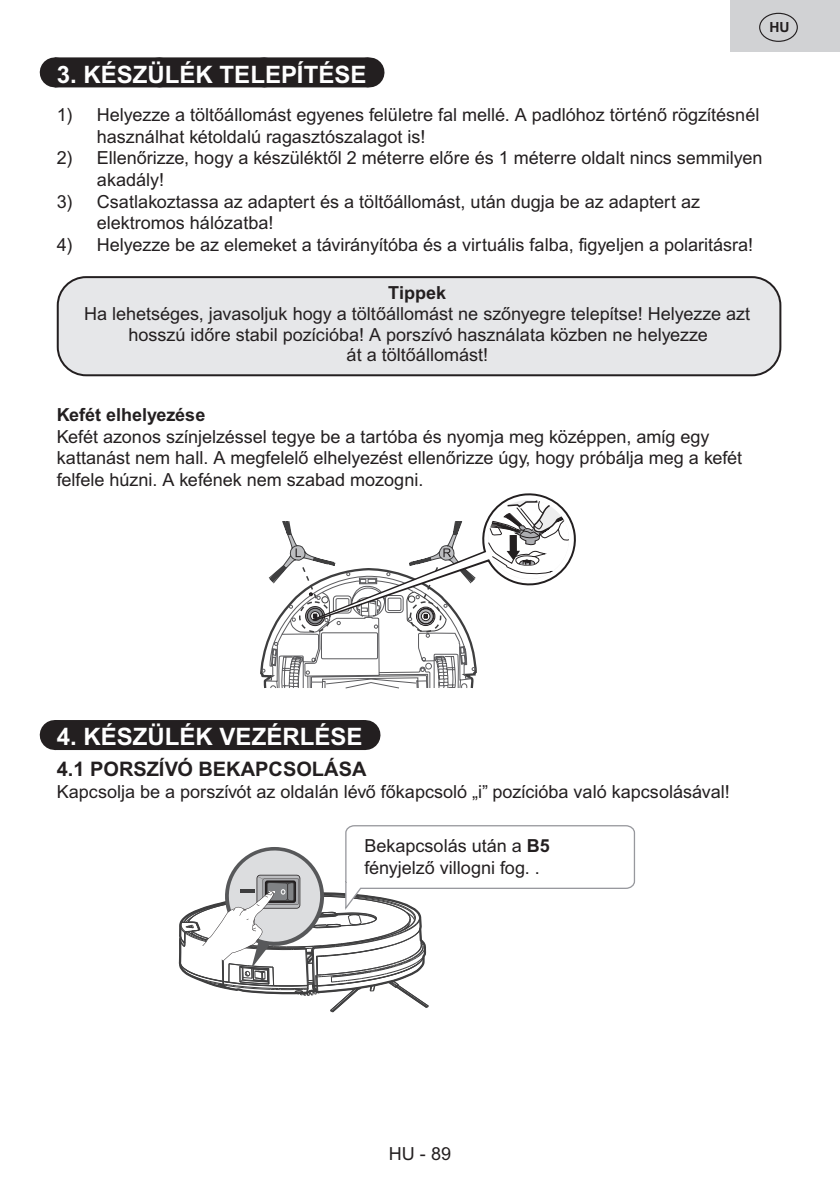
<style>
.page{position:relative;width:840px;height:1191px;background:#fff}
.page>*{position:absolute;margin:0;border:0;box-sizing:border-box;transform-origin:0 0}
.Grafický_nadpis_ETA{font:700 24px "Arial MT Pro";color:#fff}
._2_Podnadpis{font:700 20px "Arial MT Pro";color:#231f20}
._3_Text{font:18px/21.6px "Arial MT Pro";color:#231f20}
._2_Podnadpis-2{font:18px/21.6px "Arial MT Pro";color:#231f20}
._3_Text-2{font:700 18px "Arial MT Pro";color:#231f20}
.t1{font:700 14px "Arial MT Pro";color:#231f20}
.s1{font-weight:700}
</style>
<div class="page">
<div style="left:729px;top:0;width:110px;height:51px;background:#d1d2d4"></div>
<div style="left:758px;top:13px;width:39px;height:29px;border:1px solid #231f20;border-radius:50%"></div>
<div style="left:55px;top:57px;width:313px;height:30px;background:#231f20"></div>
<svg style="left:159px;top:57px;width:157px;height:1px"></svg>
<hr style="left:368px;top:57px;width:1px;height:30px;background:#231f20">
<div style="left:55px;top:720px;width:309px;height:30px;background:#231f20"></div>
<hr style="left:364px;top:720px;width:1px;height:30px;background:#231f20">
<div style="left:58px;top:277px;width:722px;height:98px;background:#e6e7e9;border-radius:28px"></div>
<div style="left:57px;top:276px;width:724px;height:100px;border:2px solid #231f20;border-radius:28px"></div>
<svg style="left:260px;top:493px;width:316px;height:195px"></svg>
<svg style="left:178px;top:825px;width:457px;height:187px"></svg>
<p class="t1" style="left:768px;top:19px;width:22px">HU</p>
<p class="Grafický_nadpis_ETA" style="left:57px;top:60px;width:311px">3. KÉSZÜLÉK TELEPÍTÉSE</p>
<p class="_3_Text" style="left:97px;top:105px;width:663px;text-indent:-40px">1) Helyezze a töltőállomást egyenes felületre fal mellé. A padlóhoz történő rögzítésnél használhat kétoldalú ragasztószalagot is!</p>
<p class="_3_Text" style="left:97px;top:148px;width:666px;text-indent:-40px">2) Ellenőrizze, hogy a készüléktől 2 méterre előre és 1 méterre oldalt nincs semmilyen akadály!</p>
<p class="_3_Text" style="left:97px;top:191px;width:604px;text-indent:-40px">3) Csatlakoztassa az adaptert és a töltőállomást, után dugja be az adaptert az elektromos hálózatba!</p>
<p class="_3_Text" style="left:57px;top:235px;width:697px">4) Helyezze be az elemeket a távirányítóba és a virtuális falba, figyeljen a polaritásra!</p>
<p class="_3_Text-2" style="left:388px;top:282px;width:60px">Tippek</p>
<p class="_3_Text" style="left:84px;top:304px;width:667px;line-height:20.6px;text-align:center">Ha lehetséges, javasoljuk hogy a töltőállomást ne szőnyegre telepítse! Helyezze azt hosszú időre stabil pozícióba! A porszívó használata közben ne helyezze<br>át a töltőállomást!</p>
<p class="_3_Text-2" style="left:57px;top:404px;width:150px">Kefét elhelyezése</p>
<p class="_3_Text" style="left:57px;top:426px;width:686px">Kefét azonos színjelzéssel tegye be a tartóba és nyomja meg középpen, amíg egy kattanást nem hall. A megfelelő elhelyezést ellenőrizze úgy, hogy próbálja meg a kefét felfele húzni. A kefének nem szabad mozogni.</p>
<p class="Grafický_nadpis_ETA" style="left:57px;top:722px;width:307px">4. KÉSZÜLÉK VEZÉRLÉSE</p>
<p class="_2_Podnadpis" style="left:57px;top:757px;width:311px">4.1 PORSZÍVÓ BEKAPCSOLÁSA</p>
<p class="_2_Podnadpis-2" style="left:57px;top:781px;width:674px">Kapcsolja be a porszívót az oldalán lévő főkapcsoló „i” pozícióba való kapcsolásával!</p>
<p class="_2_Podnadpis-2" style="left:364px;top:836px;width:187px">Bekapcsolás után a <span class="s1">B5 </span>fényjelző villogni fog. .</p>
<p class="_3_Text" style="left:389px;top:1143px;width:64px">HU - 89</p>
</div>
